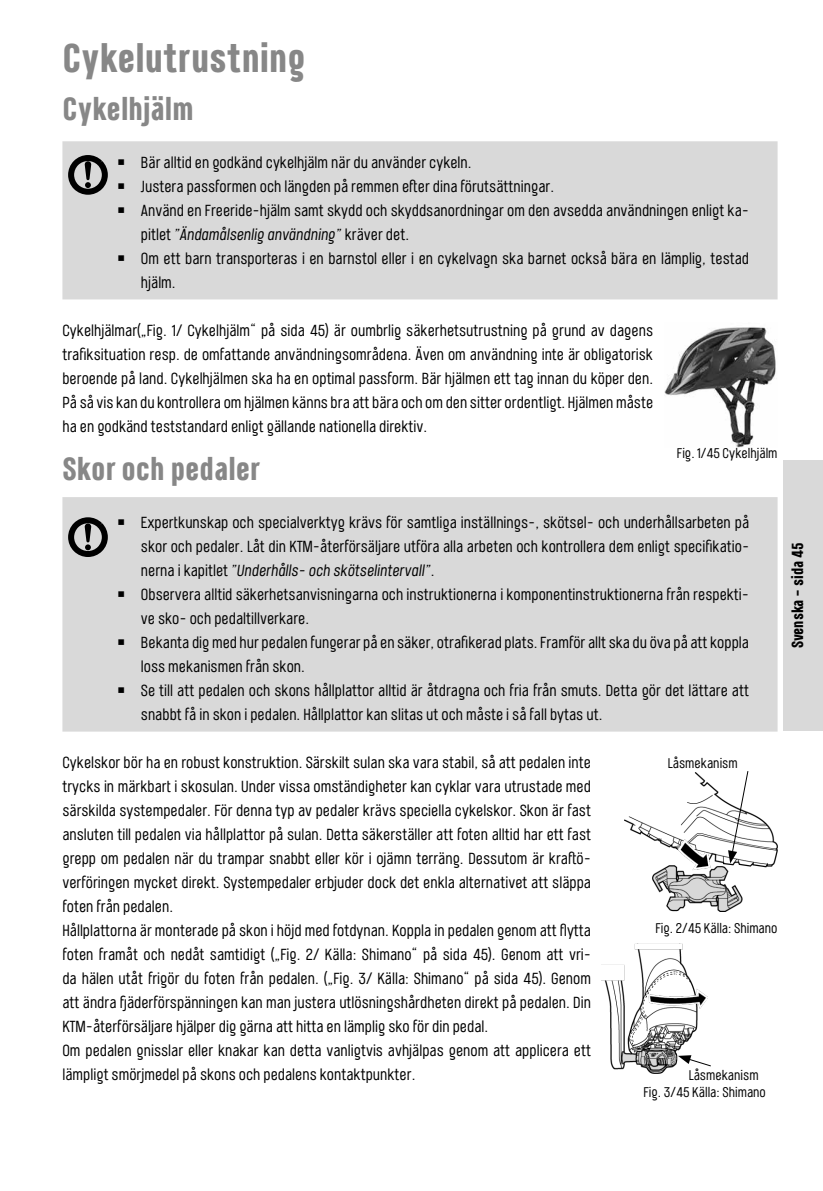
<style>
.page{position:relative;width:823px;height:1191px;background:#fff}
.page>*{position:absolute;margin:0;border:0;box-sizing:border-box;transform-origin:0 0}
.t1{font:700 40px "Port Condensed";letter-spacing:.005em;color:#878787}
.t2{font:700 32px "Port Condensed";color:#878787}
.t3{font:16px/24px "Port Condensed";color:#000}
.t4{font:italic 16px "Port Condensed";color:#000}
.t5{font:700 16px "Port Condensed";letter-spacing:-.01em;color:#000}
.t6{font:14px/16.8px "Port Condensed";color:#000}
.s1{font-weight:700}
.s2{font-style:normal}
</style>
<div class="page">
<div style="left:782px;top:460px;width:40px;height:271px;background:#d9d9d9"></div>
<div style="left:62px;top:141px;width:715px;height:158px;background:#d9d9d9"></div>
<svg style="left:64px;top:152px;width:47px;height:46px;background:#8d8d8d"></svg>
<img style="left:664px;top:327px;width:112px;height:120px">
<div style="left:62px;top:497px;width:715px;height:234px;background:#d9d9d9"></div>
<svg style="left:64px;top:514px;width:47px;height:47px;background:#8f8f8f"></svg>
<img style="left:624px;top:772px;width:153px;height:139px">
<img style="left:601px;top:943px;width:106px;height:130px">
<h1 class="t1" style="left:62px;top:32px;width:244px">Cykelutrustning</h1>
<h2 class="t2" style="left:62px;top:88px;width:133px">Cykelhjälm</h2>
<p class="t3" style="left:118px;top:150px;width:355px"><span class="s1">￭</span> Bär alltid en godkänd cykelhjälm när du använder cykeln.</p>
<p class="t3" style="left:118px;top:174px;width:437px">￭ Justera passformen och längden på remmen efter dina förutsättningar.</p>
<p class="t3" style="left:118px;top:198px;width:632px">￭ Använd en Freeride-hjälm samt skydd och skyddsanordningar om den avsedda användningen enligt ka-</p>
<p class="t4" style="left:141px;top:224px;width:269px"><span class="s2">pitlet</span> ”Ändamålsenlig användning” <span class="s2">kräver det.</span></p>
<p class="t3" style="left:118px;top:246px;width:632px">￭ Om ett barn transporteras i en barnstol eller i en cykelvagn ska barnet också bära en lämplig, testad</p>
<p class="t3" style="left:141px;top:270px;width:36px">hjälm.</p>
<p class="t3" style="left:62px;top:318px;width:592px;text-align:justify">Cykelhjälmar(„Fig. 1/ Cykelhjälm“ på sida 45) är oumbrlig säkerhetsutrustning på grund av dagens trafiksituation resp. de omfattande användningsområdena. Även om användning inte är obligatorisk beroende på land. Cykelhjälmen ska ha en optimal passform. Bär hjälmen ett tag innan du köper den.<br>På så vis kan du kontrollera om hjälmen känns bra att bära och om den sitter ordentligt. Hjälmen måste ha en godkänd teststandard enligt gällande nationella direktiv.</p>
<h2 class="t2" style="left:62px;top:448px;width:199px">Skor och pedaler</h2>
<p class="t3" style="left:118px;top:510px;width:632px">￭ Expertkunskap och specialverktyg krävs för samtliga inställnings-, skötsel- och underhållsarbeten på</p>
<p class="t3" style="left:141px;top:534px;width:609px">skor och pedaler. Låt din KTM-återförsäljare utföra alla arbeten och kontrollera dem enligt specifikatio-</p>
<p class="t4" style="left:141px;top:560px;width:295px"><span class="s2">nerna i kapitlet</span> ”Underhålls- och skötselintervall”<span class="s2">.</span></p>
<p class="t3" style="left:118px;top:582px;width:632px">￭ Observera alltid säkerhetsanvisningarna och instruktionerna i komponentinstruktionerna från respekti-</p>
<p class="t3" style="left:141px;top:606px;width:170px">ve sko- och pedaltillverkare.</p>
<p class="t3" style="left:118px;top:630px;width:632px">￭ Bekanta dig med hur pedalen fungerar på en säker, otrafikerad plats. Framför allt ska du öva på att koppla</p>
<p class="t3" style="left:141px;top:654px;width:165px">loss mekanismen från skon.</p>
<p class="t3" style="left:118px;top:678px;width:632px">￭ Se till att pedalen och skons hållplattor alltid är åtdragna och fria från smuts. Detta gör det lättare att</p>
<p class="t3" style="left:141px;top:702px;width:462px">snabbt få in skon i pedalen. Hållplattor kan slitas ut och måste i så fall bytas ut.</p>
<p class="t3" style="left:62px;top:750px;width:529px">Cykelskor bör ha en robust konstruktion. Särskilt sulan ska vara stabil, så att pedalen inte</p>
<p class="t6" style="left:667px;top:754px;width:71px">Låsmekanism</p>
<p class="t6" style="left:676px;top:444px;width:102px">Fig. 1/45 Cykelhjälm</p>
<p class="t3" style="left:62px;top:774px;width:530px">trycks in märkbart i skosulan. Under vissa omständigheter kan cyklar vara utrustade med särskilda systempedaler. För denna typ av pedaler krävs speciella cykelskor. Skon är fast ansluten till pedalen via hållplattor på sulan. Detta säkerställer att foten alltid har ett fast grepp om pedalen när du trampar snabbt eller kör i ojämn terräng. Dessutom är kraftö&shy;verföringen mycket direkt. Systempedaler erbjuder dock det enkla alternativet att släppa foten från pedalen.<br>Hållplattorna är monterade på skon i höjd med fotdynan. Koppla in pedalen genom att flytta</p>
<p class="t3" style="left:62px;top:942px;width:530px">foten framåt och nedåt samtidigt („Fig. 2/ Källa: Shimano“ på sida 45). Genom att vri&shy;da hälen utåt frigör du foten från pedalen. („Fig. 3/ Källa: Shimano“ på sida 45). Genom att ändra fjäderförspänningen kan man justera utlösningshårdheten direkt på pedalen. Din KTM-återförsäljare hjälper dig gärna att hitta en lämplig sko för din pedal.<br>Om pedalen gnisslar eller knakar kan detta vanligtvis avhjälpas genom att applicera ett lämpligt smörjmedel på skons och pedalens kontaktpunkter.</p>
<p class="t6" style="left:655px;top:919px;width:123px">Fig. 2/45 Källa: Shimano</p>
<p class="t6" style="left:643px;top:1066px;width:124px;text-indent:45px">Låsmekanism<br>Fig. 3/45 Källa: Shimano</p>
<p class="t5" style="left:786px;top:648px;width:107px;rotate:-90deg">Svenska – sida 45</p>
</div>
